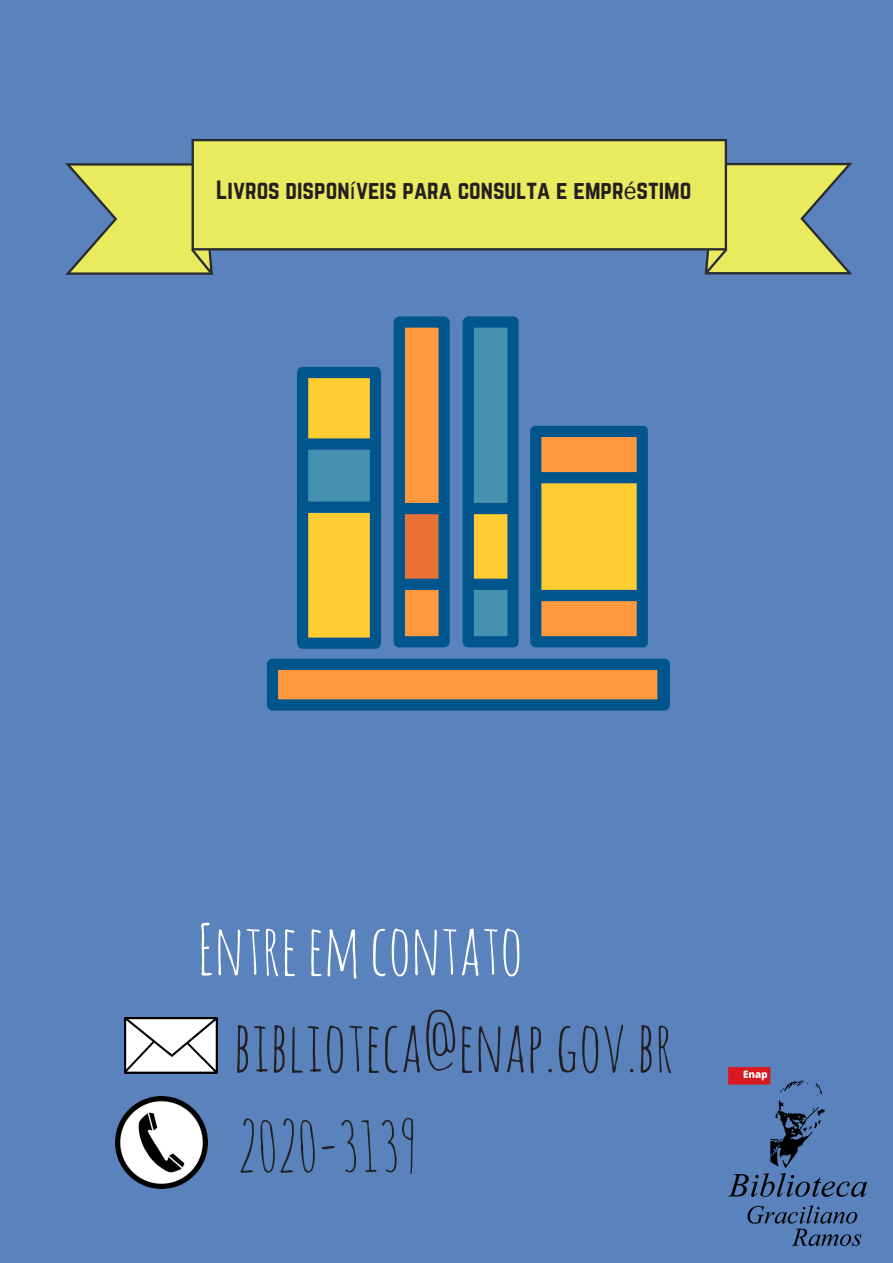
<style>
.page{position:relative;width:893px;height:1263px;background:#5a82bc}
.page>*{position:absolute;margin:0;border:0;box-sizing:border-box;transform-origin:0 0}
.t1{font:69.6px "Amatic SC";color:#231f20}
.t2{font:69.6px "Amatic SC";color:#fff}
.t3{font:23.25px "Norwester";color:#231f20}
.s1{font-family:"Liberation Sans"}
</style>
<div class="page">
<img style="left:728px;top:1067px;width:139px;height:179px">
<img style="left:116px;top:1097px;width:91px;height:91px">
<img style="left:125px;top:1018px;width:92px;height:55px">
<svg style="left:65px;top:163px;width:148px;height:112px"></svg>
<svg style="left:705px;top:163px;width:147px;height:111px"></svg>
<div style="left:192px;top:139px;width:535px;height:111px;background:#eaea5e"></div>
<svg style="left:267px;top:316px;width:403px;height:394px"></svg>
<p class="t3" style="left:216px;top:179px;width:477px">Livros dispon<span class="s1">í</span>veis para consulta e empr<span class="s1">é</span>stimo</p>
<h1 class="t2" style="left:198px;top:904px;width:327px">Entre em contato</h1>
<h1 class="t1" style="left:234px;top:1001px;width:442px">biblioteca@enap.gov.br</h1>
<h1 class="t1" style="left:238px;top:1101px;width:180px">2020-3139</h1>
</div>
